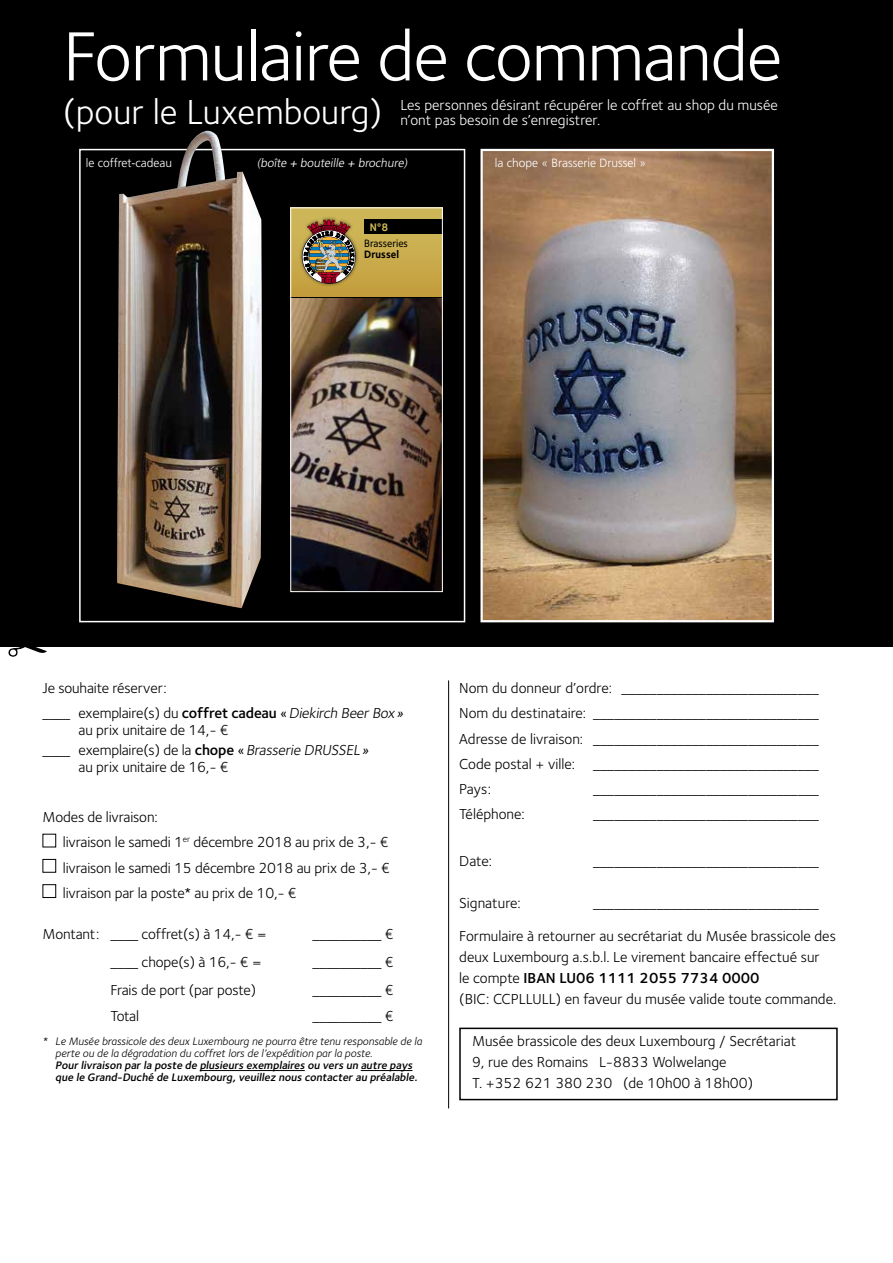
<style>
.page{position:relative;width:893px;height:1263px;background:#fff}
.page>*{position:absolute;margin:0;border:0;box-sizing:border-box;transform-origin:0 0}
.t1{font:72px "Foundry Sterling Book CE";letter-spacing:-.015em;color:#fff}
.t2{font:36px "Foundry Sterling Book CE";color:#fff}
.t3{font:15px/25.2px "Foundry Sterling Book CE";letter-spacing:-.01em;color:#000}
.t4{font:15px/15px "Foundry Sterling Book CE";color:#fff}
.t5{font:15px "Foundry Sterling Demi CE";color:#000}
.t6{font:300 12px "Frutiger";color:#fff}
.t7{font:italic 300 12px "Frutiger";color:#fff}
.t8{font:11.25px/12px "Foundry Sterling Book Italic CE";color:#000}
.t9{font:italic 11.25px/12px "Foundry Sterling Demi CE";color:#000}
.t10{font:11.25px "Foundry Sterling Bold CE";color:#cdb658;scale:.94 1}
.t11{font:10.95px "Foundry Sterling Medium CE";color:#000;scale:.94 1}
.t12{font:10.95px "Foundry Sterling Bold CE";color:#000;scale:.94 1}
.s1{font-family:"Foundry Sterling Demi CE"}
.s2{font-style:italic}
.s3{font-family:"Foundry Sterling Book CE"}
</style>
<div class="page">
<div style="left:0;top:0;width:893px;height:646px;background:#000"></div>
<svg style="left:0;top:646px;width:893px;height:11px"></svg>
<hr style="left:200px;top:1070px;width:105px;height:1px;background:#000">
<hr style="left:361px;top:1070px;width:51px;height:1px;background:#000">
<div style="left:43px;top:834px;width:13px;height:13px;border:1px solid #000"></div>
<div style="left:43px;top:859px;width:13px;height:14px;border:1px solid #000"></div>
<div style="left:43px;top:884px;width:13px;height:14px;border:1px solid #000"></div>
<div style="left:459px;top:1027px;width:379px;height:73px;border:2px solid #000"></div>
<hr style="left:448px;top:680px;width:1px;height:428px;background:#000">
<div style="left:79px;top:149px;width:386px;height:473px;border:2px solid #fff"></div>
<img style="left:483px;top:152px;width:288px;height:467px">
<div style="left:480px;top:149px;width:294px;height:473px;border:2px solid #fff"></div>
<svg style="left:292px;top:296px;width:149px;height:1px"></svg>
<div style="left:291px;top:208px;width:151px;height:88px;background:linear-gradient(to bottom,#cfbb5d,#c49e3e)"></div>
<div style="left:298px;top:216px;width:61px;height:72px;background:#000;opacity:.5"></div>
<img style="left:302px;top:220px;width:54px;height:64px">
<div style="left:364px;top:220px;width:78px;height:14px;background:#000"></div>
<img style="left:292px;top:298px;width:149px;height:292px">
<div style="left:290px;top:207px;width:153px;height:385px;border:1px solid #fff"></div>
<img style="left:117px;top:131px;width:145px;height:477px">
<h1 class="t1" style="left:63px;top:15px;width:721px">Formulaire de commande</h1>
<h2 class="t2" style="left:63px;top:91px;width:321px">(pour le Luxembourg)</h2>
<p class="t4" style="left:400px;top:98px;width:379px">Les personnes désirant récupérer le coffret au shop du musée n’ont pas besoin de s’enregistrer.</p>
<p class="t6" style="left:86px;top:156px;width:88px">le coffret-cadeau</p>
<p class="t7" style="left:257px;top:156px;width:154px">(boîte + bouteille + brochure)</p>
<p class="t10" style="left:370px;top:220px;width:21px">N°8</p>
<p class="t11" style="left:364px;top:237px;width:48px">Brasseries</p>
<p class="t12" style="left:364px;top:248px;width:39px">Drussel</p>
<p class="t6" style="left:495px;top:156px;width:153px">la chope « Brasserie Drussel »</p>
<p class="t3" style="left:43px;top:676px;width:365px">Je souhaite réserver:<br>____ exemplaire(s) du <span class="s1">coffret cadeau</span> «<span class="s2">Diekirch BeerBox»</span></p>
<p class="t3" style="left:43px;top:719px;width:331px;line-height:20.7px;text-indent:36px">au prix unitaire de 14,- ¤<br>____ exemplaire(s) de la <span class="s1">chope</span> «<span class="s2">Brasserie DRUSSEL»</span></p>
<p class="t3" style="left:79px;top:754px;width:152px">au prix unitaire de 16,- ¤</p>
<p class="t3" style="left:63px;top:805px;width:329px;text-indent:-20px">Modes de livraison:<br>livraison le samedi 1<sup>er</sup> décembre 2018 au prix de 3,- ¤ livraison le samedi 15 décembre 2018 au prix de 3,- ¤ livraison par la poste* au prix de 10,- ¤</p>
<p class="t3" style="left:43px;top:921px;width:225px">Montant: ____ coffret(s) à 14,- € =</p>
<p class="t3" style="left:313px;top:921px;width:83px">__________ €</p>
<p class="t3" style="left:111px;top:950px;width:152px">____ chope(s) à 16,- € =</p>
<p class="t3" style="left:313px;top:950px;width:83px">__________ €</p>
<p class="t3" style="left:111px;top:978px;width:147px">Frais de port (par poste)</p>
<p class="t3" style="left:313px;top:978px;width:83px">__________ €</p>
<p class="t3" style="left:111px;top:1003px;width:30px">Total</p>
<p class="t3" style="left:313px;top:1003px;width:83px">__________ €</p>
<p class="t8" style="left:55px;top:1036px;width:368px;text-indent:-13px">* Le Musée brassicole des deux Luxembourg ne pourra être tenu responsable de la perte ou de la dégradation du coffret lors de l’expédition par la poste.</p>
<p class="t9" style="left:55px;top:1060px;width:366px">Pour livraison par la poste de plusieurs exemplaires ou vers un autre pays que le Grand-Duché de Luxembourg,veuillez nous contacter au préalable.</p>
<p class="t3" style="left:459px;top:676px;width:361px;text-align:justify">Nom du donneur d’ordre: ____________________________ Nom du destinataire: ________________________________ Adresse de livraison: ________________________________ Code postal + ville: ________________________________ Pays:</p>
<p class="t3" style="left:593px;top:777px;width:227px">________________________________</p>
<p class="t3" style="left:459px;top:802px;width:67px">Téléphone:</p>
<p class="t3" style="left:593px;top:802px;width:227px">________________________________</p>
<p class="t3" style="left:459px;top:848px;width:34px">Date:</p>
<p class="t3" style="left:593px;top:848px;width:227px">________________________________</p>
<p class="t3" style="left:459px;top:890px;width:63px">Signature:</p>
<p class="t3" style="left:593px;top:890px;width:227px">________________________________</p>
<p class="t3" style="left:459px;top:926px;width:378px;line-height:21px">Formulaire à retourner au secrétariat du Musée brassicole des deux Luxembourg a.s.b.l. Le virement bancaire effectué sur</p>
<p class="t5" style="left:459px;top:969px;width:302px"><span class="s3">le compte</span> IBAN LU06 1111 2055 7734 0000</p>
<p class="t3" style="left:459px;top:987px;width:379px">(BIC: CCPLLULL) en faveur du musée valide toute commande.</p>
<p class="t3" style="left:472px;top:1031px;width:326px;line-height:21px">Musée brassicole des deux Luxembourg / Secrétariat<br>9, rue des Romains L-8833 Wolwelange<br>T. +352 621 380 230 (de 10h00 à 18h00)</p>
</div>
